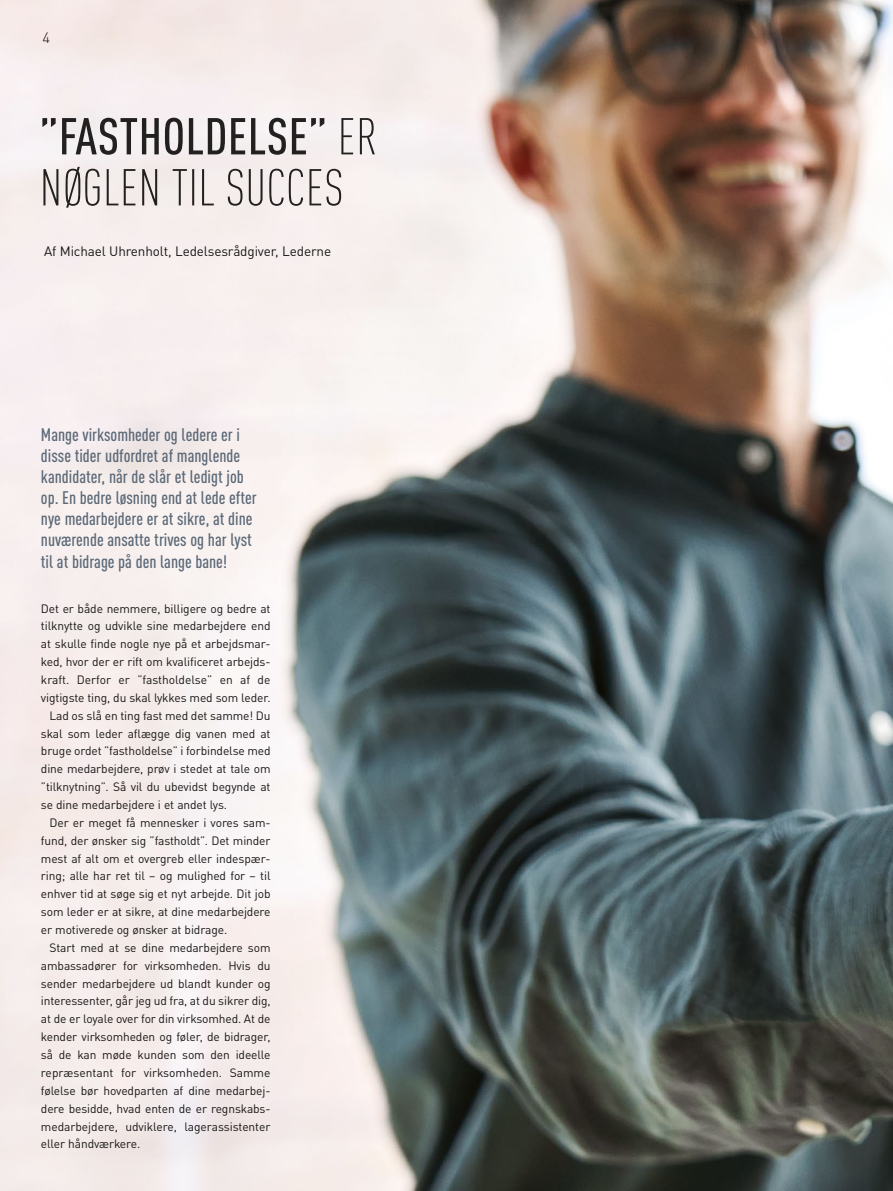
<style>
.page{position:relative;width:893px;height:1191px;background:#fff}
.page>*{position:absolute;margin:0;border:0;box-sizing:border-box;transform-origin:0 0}
.t1{font:500 condensed 18px/21px "DINOT";color:#5b6877}
.t2{font:300 15px "DINOT";color:#181716}
.t3{font:13.5px "DINOT";letter-spacing:-.01em;color:#181716}
.t4{font:12px "DINOT";letter-spacing:-.01em;color:#181716}
</style>
<div class="page">
<img style="left:0;top:0;width:893px;height:1191px">
<img style="left:42px;top:118px;width:282px;height:37px">
<img style="left:327px;top:118px;width:51px;height:36px">
<img style="left:43px;top:167px;width:298px;height:41px">
<p class="t2" style="left:43px;top:28px;width:9px">4</p>
<p class="t3" style="left:44px;top:242px;width:289px">Af Michael Uhrenholt, Ledelsesrådgiver, Lederne</p>
<p class="t1" style="left:41px;top:424px;width:217px">Mange virksomheder og ledere er i disse tider udfordret af manglende kandidater, når de slår et ledigt job op. En bedre løsning end at lede efter nye medarbejdere er at sikre, at dine nuværende ansatte trives og har lyst til at bidrage på den lange bane!</p>
<p class="t4" style="left:41px;top:600px;width:231px">Det er både nemmere, billigere og bedre at</p>
<p class="t4" style="left:41px;top:618px;width:231px">tilknytte og udvikle sine medarbejdere end</p>
<p class="t4" style="left:41px;top:636px;width:231px">at skulle finde nogle nye på et arbejdsmar-</p>
<p class="t4" style="left:41px;top:654px;width:231px">ked, hvor der er rift om kvalificeret arbejds-</p>
<p class="t4" style="left:41px;top:672px;width:231px">kraft. Derfor er ”fastholdelse” en af de</p>
<p class="t4" style="left:41px;top:690px;width:231px">vigtigste ting, du skal lykkes med som leder.</p>
<p class="t4" style="left:49px;top:708px;width:223px">Lad os slå en ting fast med det samme! Du</p>
<p class="t4" style="left:41px;top:725px;width:231px">skal som leder aflægge dig vanen med at</p>
<p class="t4" style="left:41px;top:743px;width:231px">bruge ordet ”fastholdelse” i forbindelse med</p>
<p class="t4" style="left:41px;top:761px;width:231px">dine medarbejdere, prøv i stedet at tale om</p>
<p class="t4" style="left:41px;top:779px;width:231px">”tilknytning”. Så vil du ubevidst begynde at</p>
<p class="t4" style="left:41px;top:797px;width:188px">se dine medarbejdere i et andet lys.</p>
<p class="t4" style="left:49px;top:815px;width:223px">Der er meget få mennesker i vores sam-</p>
<p class="t4" style="left:41px;top:833px;width:231px">fund, der ønsker sig ”fastholdt”. Det minder</p>
<p class="t4" style="left:41px;top:850px;width:231px">mest af alt om et overgreb eller indespær-</p>
<p class="t4" style="left:41px;top:868px;width:231px">ring; alle har ret til – og mulighed for – til</p>
<p class="t4" style="left:41px;top:886px;width:231px">enhver tid at søge sig et nyt arbejde. Dit job</p>
<p class="t4" style="left:41px;top:904px;width:231px">som leder er at sikre, at dine medarbejdere</p>
<p class="t4" style="left:41px;top:922px;width:188px">er motiverede og ønsker at bidrage.</p>
<p class="t4" style="left:49px;top:940px;width:223px">Start med at se dine medarbejdere som</p>
<p class="t4" style="left:41px;top:958px;width:231px">ambassadører for virksomheden. Hvis du</p>
<p class="t4" style="left:41px;top:975px;width:231px">sender medarbejdere ud blandt kunder og</p>
<p class="t4" style="left:41px;top:993px;width:231px">interessenter, går jeg ud fra, at du sikrer dig,</p>
<p class="t4" style="left:41px;top:1011px;width:231px">at de er loyale over for din virksomhed. At de</p>
<p class="t4" style="left:41px;top:1029px;width:231px">kender virksomheden og føler, de bidrager,</p>
<p class="t4" style="left:41px;top:1047px;width:231px">så de kan møde kunden som den ideelle</p>
<p class="t4" style="left:41px;top:1065px;width:231px">repræsentant for virksomheden. Samme</p>
<p class="t4" style="left:41px;top:1083px;width:231px">følelse bør hovedparten af dine medarbej-</p>
<p class="t4" style="left:41px;top:1100px;width:231px">dere besidde, hvad enten de er regnskabs-</p>
<p class="t4" style="left:41px;top:1118px;width:231px">medarbejdere, udviklere, lagerassistenter</p>
<p class="t4" style="left:41px;top:1136px;width:101px">eller håndværkere.</p>
</div>
